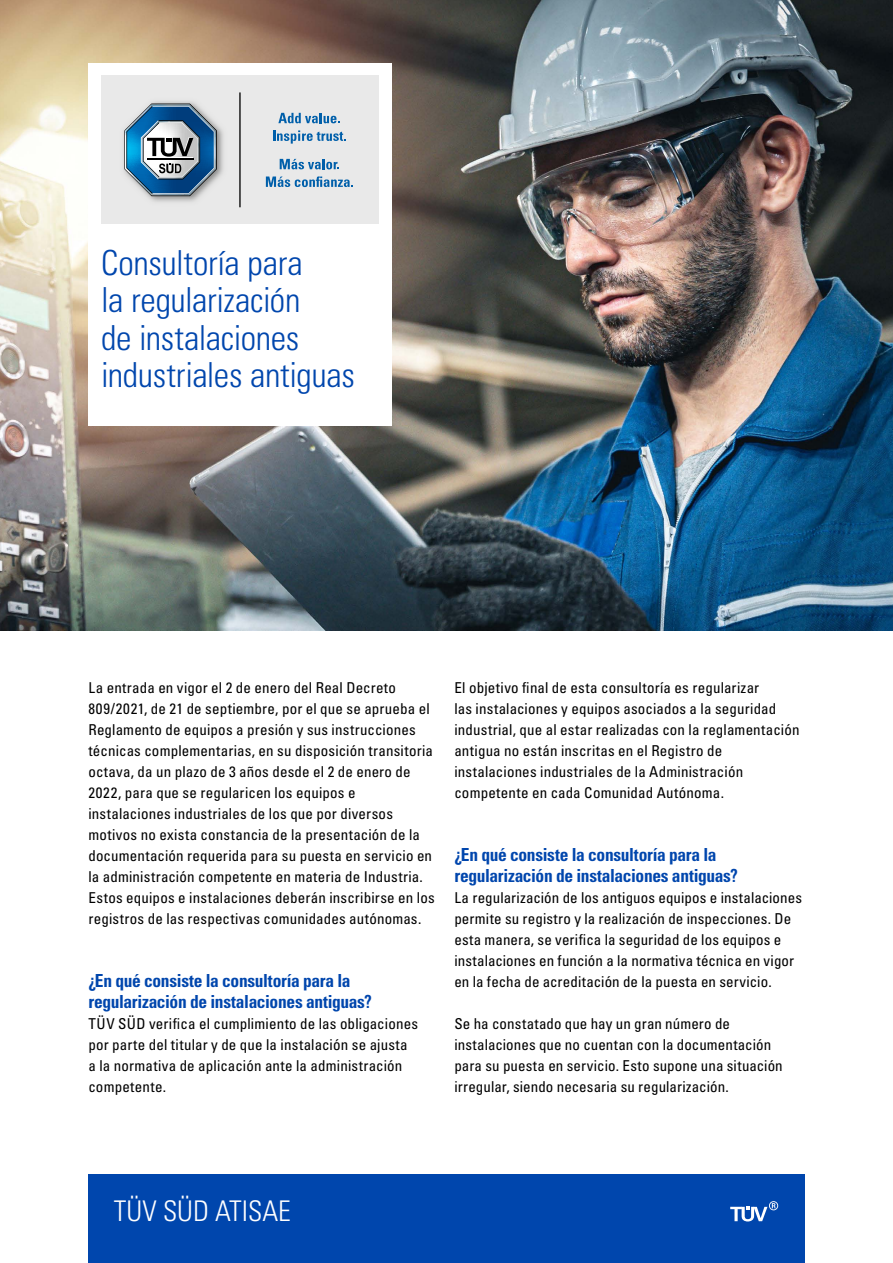
<style>
.page{position:relative;width:893px;height:1263px;background:#fff}
.page>*{position:absolute;margin:0;border:0;box-sizing:border-box;transform-origin:0 0}
.t1{font:34.5px/37.5px "Univers LTCYR 47 Light Cond";letter-spacing:-.01em;color:#0046ad}
.t2{font:28.5px "Univers LTCYR 47 Light Cond";color:#fff}
.t3{font:18px/21px "Univers LTCYR 67 Bold Cond";letter-spacing:-.02em;color:#0046ad}
.t4{font:condensed 15px/21px "Univers LTCYR 57";letter-spacing:.01em;color:#000}
</style>
<div class="page">
<div style="left:88px;top:1174px;width:717px;height:89px;background:#0046ad"></div>
<img style="left:0;top:0;width:893px;height:630px">
<div style="left:88px;top:63px;width:303px;height:363px;background:#fff"></div>
<div style="left:101px;top:76px;width:278px;height:148px;background:#e9e9e9"></div>
<hr style="left:239px;top:92px;width:2px;height:115px;background:#000">
<img style="left:123px;top:101px;width:101px;height:101px">
<svg style="left:124px;top:104px;width:93px;height:92px"></svg>
<svg style="left:278px;top:113px;width:62px;height:10px"></svg>
<svg style="left:273px;top:130px;width:73px;height:14px"></svg>
<svg style="left:280px;top:159px;width:59px;height:10px"></svg>
<svg style="left:266px;top:176px;width:87px;height:11px"></svg>
<svg style="left:730px;top:1201px;width:48px;height:20px"></svg>
<h1 class="t1" style="left:101px;top:242px;width:255px">Consultoría para<br>la regularización<br>de instalaciones industriales antiguas</h1>
<p class="t4" style="left:88px;top:677px;width:348px">La entrada en vigor el 2 de enero del Real Decreto 809/2021, de 21 de septiembre, por el que se aprueba el Reglamento de equipos a presión y sus instrucciones técnicas complementarias, en su disposición transitoria octava, da un plazo de 3 años desde el 2 de enero de 2022, para que se regularicen los equipos e instalaciones industriales de los que por diversos motivos no exista constancia de la presentación de la documentación requerida para su puesta en servicio en la administración competente en materia de Industria.<br>Estos equipos e instalaciones deberán inscribirse en los registros de las respectivas comunidades autónomas.</p>
<p class="t3" style="left:88px;top:970px;width:285px">¿En qué consiste la consultoría para la regularización de instalaciones antiguas?</p>
<p class="t4" style="left:88px;top:1013px;width:331px">TÜV SÜD verifica el cumplimiento de las obligaciones por parte del titular y de que la instalación se ajusta a la normativa de aplicación ante la administración competente.</p>
<p class="t4" style="left:454px;top:677px;width:347px">El objetivo final de esta consultoría es regularizar<br>las instalaciones y equipos asociados a la seguridad industrial, que al estar realizadas con la reglamentación antigua no están inscritas en el Registro de instalaciones industriales de la Administración competente en cada Comunidad Autónoma.</p>
<p class="t3" style="left:454px;top:844px;width:285px">¿En qué consiste la consultoría para la regularización de instalaciones antiguas?</p>
<p class="t4" style="left:454px;top:887px;width:349px">La regularización de los antiguos equipos e instalaciones permite su registro y la realización de inspecciones. De esta manera, se verifica la seguridad de los equipos e instalaciones en función a la normativa técnica en vigor en la fecha de acreditación de la puesta en servicio.</p>
<p class="t4" style="left:454px;top:1013px;width:330px">Se ha constatado que hay un gran número de instalaciones que no cuentan con la documentación para su puesta en servicio. Esto supone una situación irregular, siendo necesaria su regularización.</p>
<h2 class="t2" style="left:114px;top:1191px;width:178px">TÜV SÜD ATISAE</h2>
</div>
